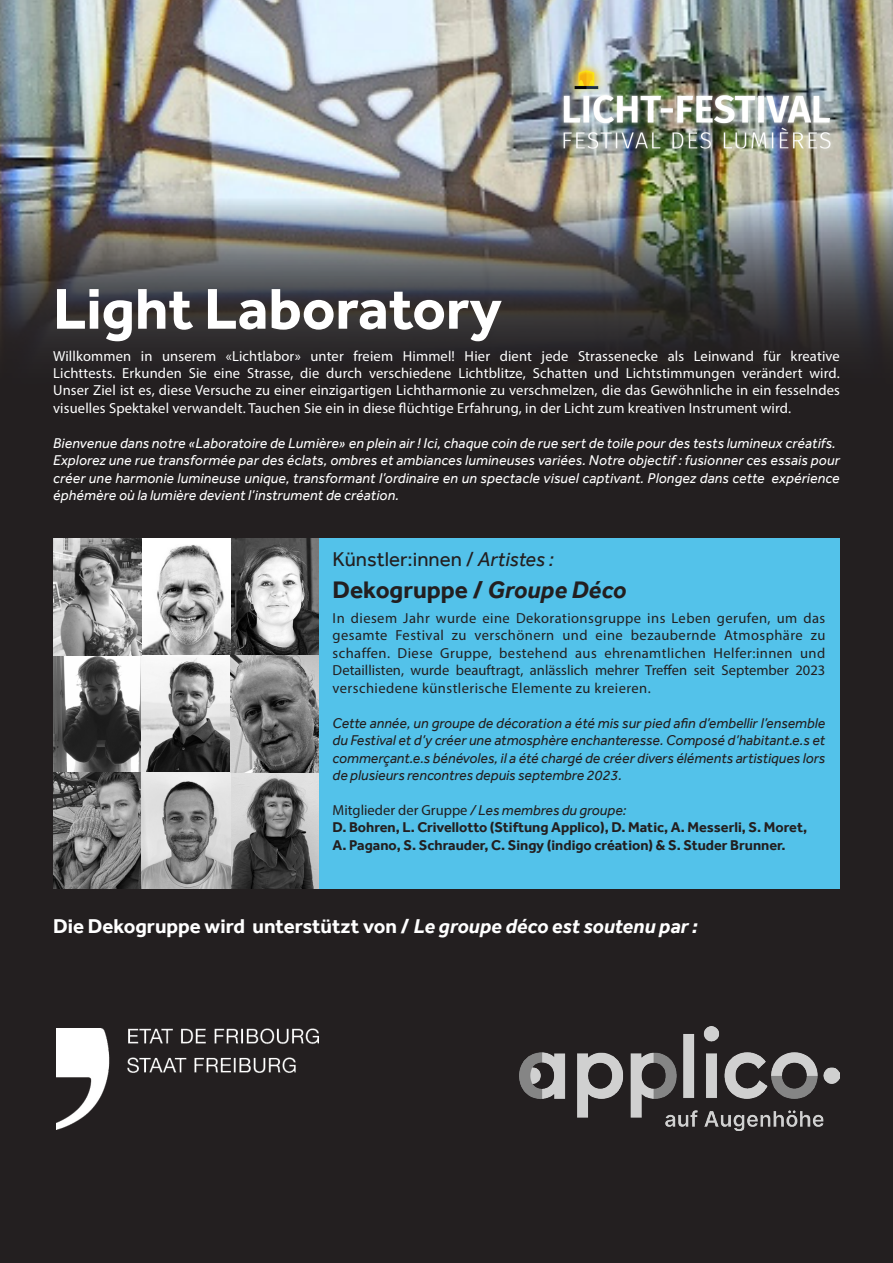
<style>
.page{position:relative;width:893px;height:1263px;background:#231f20}
.page>*{position:absolute;margin:0;border:0;box-sizing:border-box;transform-origin:0 0}
.t1{font:700 59.4px "Effra";color:#fff}
.t2{font:700 24.6px "Effra";color:#231f20}
.t3{font:700 20.55px "Effra";color:#fff}
.t4{font:20.55px "Effra";color:#231f20}
.t5{font:14.55px/17.4px "Myriad Pro";letter-spacing:.01em;color:#fff;text-align:justify}
.t6{font:italic 14.55px/17.4px "Effra";letter-spacing:.01em;color:#fff;text-align:justify}
.t7{font:14.55px/17.4px "Myriad Pro";letter-spacing:.03em;color:#231f20;text-align:justify}
.t8{font:italic 14.55px/17.4px "Effra";color:#231f20;text-align:justify}
.t9{font:700 14.55px "Effra";color:#231f20}
.s1{font-style:italic}
.s2{font-family:"Myriad Pro";font-style:normal}
</style>
<div class="page">
<div style="left:319px;top:539px;width:521px;height:350px;background:#53c2ea"></div>
<img style="left:0;top:0;width:893px;height:198px">
<img style="left:555px;top:53px;width:285px;height:104px">
<img style="left:0;top:198px;width:893px;height:149px">
<img style="left:57px;top:1028px;width:262px;height:101px">
<img style="left:53px;top:539px;width:266px;height:350px">
<img style="left:520px;top:1026px;width:320px;height:105px">
<p class="t1" style="left:53px;top:273px;width:450px">Light Laboratory</p>
<p class="t5" style="left:53px;top:347px;width:788px">Willkommen in unserem «Lichtlabor» unter freiem Himmel! Hier dient jede Strassenecke als Leinwand für kreative Lichttests. Erkunden Sie eine Strasse, die durch verschiedene Lichtblitze, Schatten und Lichtstimmungen verändert wird.<br>Unser Ziel ist es, diese Versuche zu einer einzigartigen Lichtharmonie zu verschmelzen, die das Gewöhnliche in ein fesselndes visuelles Spektakel verwandelt. Tauchen Sie ein in diese flüchtige Erfahrung, in der Licht zum kreativen Instrument wird.</p>
<p class="t6" style="left:53px;top:434px;width:784px">Bienvenue dans notre «Laboratoire de Lumière» en plein air ! Ici, chaque coin de rue sert de toile pour des tests lumineux créatifs.</p>
<p class="t6" style="left:53px;top:451px;width:788px">Explorez une rue transformée par des éclats, ombres et ambiances lumineuses variées. Notre objectif : fusionner ces essais pour créer une harmonie lumineuse unique, transformant l’ordinaire en un spectacle visuel captivant. Plongez dans cette expérience éphémère où la lumière devient l’instrument de création.</p>
<h3 class="t4" style="left:333px;top:547px;width:223px">Künstler:innen / <span class="s1">Artistes :</span></h3>
<p class="t2" style="left:333px;top:575px;width:295px">Dekogruppe / <span class="s1">Groupe Déco</span></p>
<p class="t7" style="left:333px;top:609px;width:494px">In diesem Jahr wurde eine Dekorationsgruppe ins Leben gerufen, um das gesamte Festival zu verschönern und eine bezaubernde Atmosphäre zu schaffen. Diese Gruppe, bestehend aus ehrenamtlichen Helfer:innen und Detaillisten, wurde beauftragt, anlässlich mehrer Treffen seit September 2023 verschiedene künstlerische Elemente zu kreieren.</p>
<p class="t8" style="left:333px;top:714px;width:494px">Cette année, un groupe de décoration a été mis sur pied afin d’embellir l’ensemble du Festival et d’y créer une atmosphère enchanteresse. Composé d’habitant.e.s et commerçant.e.s bénévoles, il a été chargé de créer divers éléments artistiques lors de plusieurs rencontres depuis septembre 2023.</p>
<p class="t8" style="left:333px;top:801px;width:295px"><span class="s2">Mitglieder der Gruppe</span> / Les membres du groupe:</p>
<p class="t9" style="left:333px;top:819px;width:476px">D. Bohren, L. Crivellotto (Stiftung Applico), D. Matic, A. Messerli, S. Moret,</p>
<p class="t9" style="left:333px;top:836px;width:455px">A. Pagano, S. Schrauder, C. Singy (indigo création) &amp; S. Studer Brunner.</p>
<p class="t3" style="left:53px;top:914px;width:646px">Die Dekogruppe wird unterstützt von / <span class="s1">Le groupe déco est soutenu par :</span></p>
</div>
